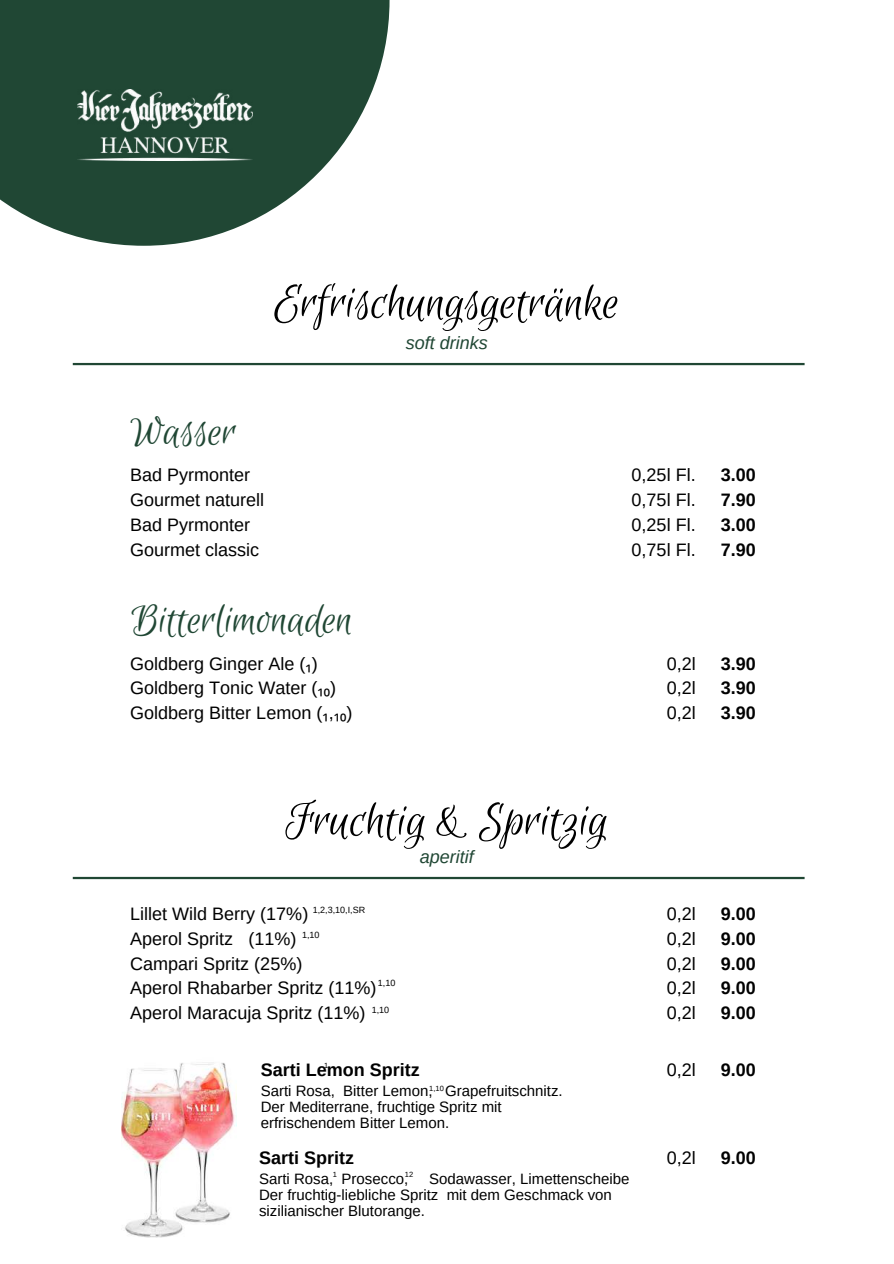
<style>
.page{position:relative;width:894px;height:1264px;background:#fff}
.page>*{position:absolute;margin:0;border:0;box-sizing:border-box;transform-origin:0 0}
.t1{font:52.5px "Euphoria Script";color:#000}
.t2{font:45px "Euphoria Script";color:#204734}
.t3{font:18px/24.8px "Arimo";color:#000}
.t4{font:700 18px "Arimo";color:#000}
.t5{font:italic 18px "Arimo";color:#204734}
.t6{font:15px/15.8px "Arimo";color:#000}
.t7{font:9px "Arimo";color:#000}
.t8{font:7.5px "Arimo";color:#000}
.s1{font-family:"Noto Sans"}
</style>
<div class="page">
<hr style="left:73px;top:363px;width:731px;height:2px;background:#204734">
<hr style="left:73px;top:876px;width:731px;height:3px;background:#204734">
<svg style="left:0;top:0;width:389px;height:246px;fill:#204734"></svg>
<img style="left:77px;top:89px;width:176px;height:71px">
<img style="left:121px;top:1062px;width:115px;height:175px">
<h2 class="t2" style="left:130px;top:407px;width:107px">Wasser</h2>
<h1 class="t1" style="left:274px;top:274px;width:346px">Erfrischungsgetränke</h1>
<p class="t5" style="left:406px;top:332px;width:84px">soft drinks</p>
<p class="t3" style="left:130px;top:462px;width:136px">Bad Pyrmonter<br>Gourmet naturell<br>Bad Pyrmonter<br>Gourmet classic</p>
<p class="t3" style="left:631px;top:462px;width:65px">0,25l Fl.</p>
<p class="t4" style="left:720px;top:465px;width:37px">3.00</p>
<p class="t3" style="left:631px;top:487px;width:65px">0,75l Fl.</p>
<p class="t4" style="left:720px;top:489px;width:37px">7.90</p>
<p class="t3" style="left:631px;top:512px;width:65px">0,25l Fl.</p>
<p class="t4" style="left:720px;top:514px;width:37px">3.00</p>
<p class="t3" style="left:631px;top:537px;width:65px">0,75l Fl.</p>
<p class="t4" style="left:720px;top:539px;width:37px">7.90</p>
<h2 class="t2" style="left:132px;top:595px;width:223px">Bitterlimonaden</h2>
<p class="t3" style="left:130px;top:651px;width:224px">Goldberg Ginger Ale (<span class="s1">₁</span>)<br>Goldberg Tonic Water (<span class="s1">₁₀</span>)<br>Goldberg Bitter Lemon (<span class="s1">₁</span>,<span class="s1">₁₀</span>)</p>
<p class="t3" style="left:666px;top:651px;width:31px">0,2l</p>
<p class="t4" style="left:720px;top:653px;width:37px">3.90</p>
<p class="t3" style="left:666px;top:675px;width:31px">0,2l</p>
<p class="t4" style="left:720px;top:678px;width:37px">3.90</p>
<p class="t3" style="left:666px;top:700px;width:31px">0,2l</p>
<p class="t4" style="left:720px;top:702px;width:37px">3.90</p>
<h1 class="t1" style="left:285px;top:792px;width:324px">Fruchtig &amp; Spritzig</h1>
<p class="t5" style="left:420px;top:846px;width:56px">aperitif</p>
<p class="t7" style="left:312px;top:905px;width:54px">1,2,3,10,I,SR</p>
<p class="t7" style="left:302px;top:930px;width:19px">1,10</p>
<p class="t3" style="left:130px;top:901px;width:248px">Lillet Wild Berry (17%)<br>Aperol Spritz (11%)<br>Campari Spritz (25%)<br>Aperol Rhabarber Spritz (11%)<br>Aperol Maracuja Spritz (11%)</p>
<p class="t3" style="left:666px;top:901px;width:31px">0,2l</p>
<p class="t4" style="left:720px;top:903px;width:37px">9.00</p>
<p class="t3" style="left:666px;top:926px;width:31px">0,2l</p>
<p class="t4" style="left:720px;top:928px;width:37px">9.00</p>
<p class="t3" style="left:666px;top:951px;width:31px">0,2l</p>
<p class="t4" style="left:720px;top:953px;width:37px">9.00</p>
<p class="t3" style="left:666px;top:975px;width:31px">0,2l</p>
<p class="t4" style="left:720px;top:978px;width:37px">9.00</p>
<p class="t3" style="left:666px;top:1000px;width:31px">0,2l</p>
<p class="t4" style="left:720px;top:1002px;width:37px">9.00</p>
<p class="t7" style="left:378px;top:977px;width:19px">1,10</p>
<p class="t7" style="left:371px;top:1004px;width:19px">1,10</p>
<p class="t8" style="left:324px;top:1061px;width:6px">1</p>
<p class="t4" style="left:260px;top:1059px;width:160px">Sarti Lemon Spritz</p>
<p class="t6" style="left:260px;top:1083px;width:303px">Sarti Rosa, Bitter Lemon, Grapefruitschnitz.<br>Der Mediterrane, fruchtige Spritz mit erfrischendem Bitter Lemon.</p>
<p class="t4" style="left:259px;top:1147px;width:96px">Sarti Spritz</p>
<p class="t6" style="left:259px;top:1171px;width:151px">Sarti Rosa, Prosecco,</p>
<p class="t8" style="left:429px;top:1083px;width:16px">1,10</p>
<p class="t8" style="left:332px;top:1170px;width:6px">1</p>
<p class="t8" style="left:405px;top:1170px;width:10px">12</p>
<p class="t6" style="left:259px;top:1171px;width:372px;text-indent:170px">Sodawasser, Limettenscheibe<br>Der fruchtig-liebliche Spritz mit dem Geschmack von sizilianischer Blutorange.</p>
<p class="t3" style="left:666px;top:1056px;width:31px">0,2l</p>
<p class="t4" style="left:720px;top:1059px;width:37px">9.00</p>
<p class="t3" style="left:666px;top:1145px;width:31px">0,2l</p>
<p class="t4" style="left:720px;top:1147px;width:37px">9.00</p>
</div>
